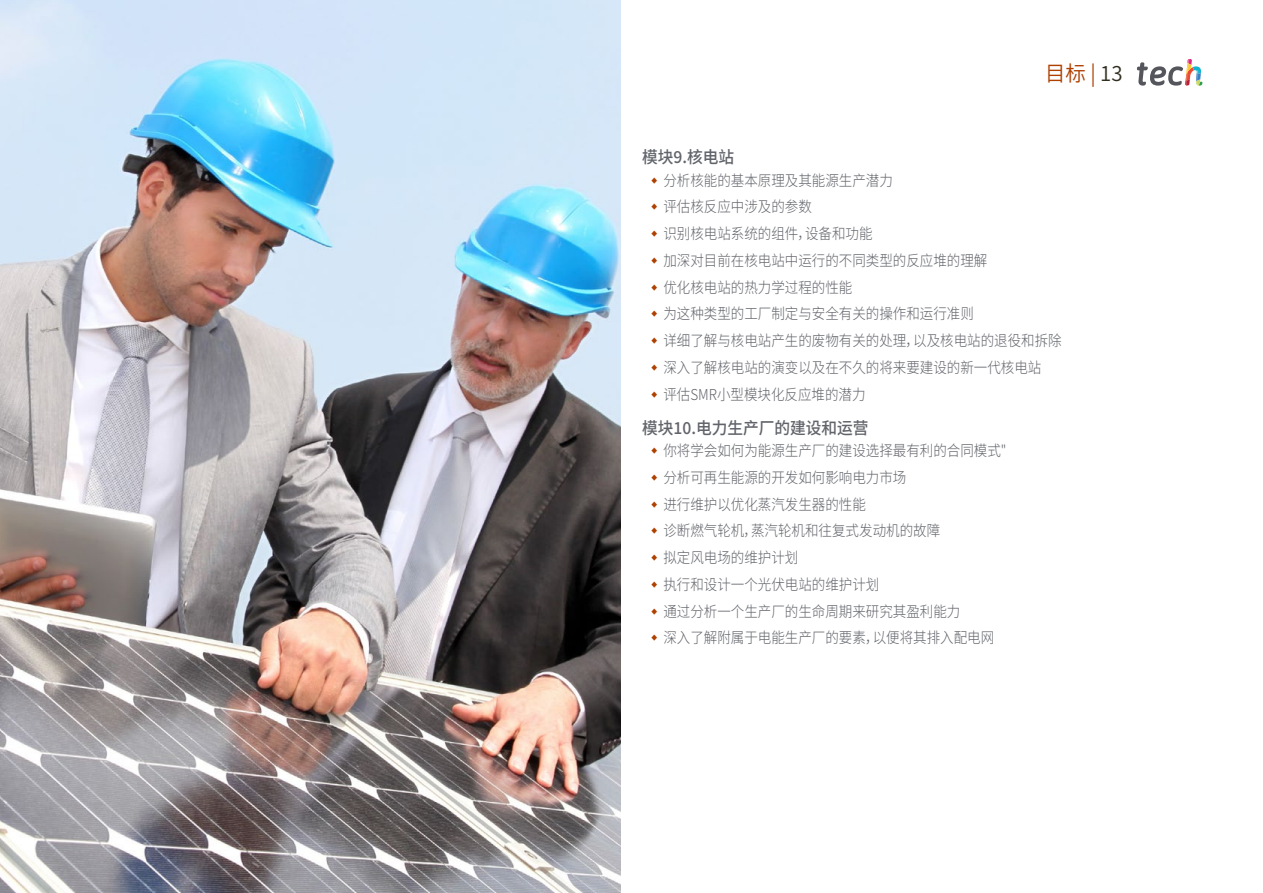
<style>
.page{position:relative;width:1263px;height:893px;background:#fff}
.page>*{position:absolute;margin:0;border:0;box-sizing:border-box;transform-origin:0 0}
.t1{font:21px "Source Han Sans CN";color:#ae4000}
.t2{font:500 16.5px "Source Han Sans CN";color:#61646a;scale:.95 1}
.t3{font:300 15px/26.7px "Source Han Sans CN";color:#61646a;scale:.9 1}
.s1{color:#312e20}
</style>
<div class="page">
<svg style="left:1137px;top:59px;width:65px;height:27px"></svg>
<img style="left:0;top:0;width:621px;height:893px">
<h1 class="t1" style="left:1045px;top:61px;width:79px">目标 | <span class="s1">13</span></h1>
<p class="t2" style="left:642px;top:148px;width:98px">模块9.核电站</p>
<p class="t3" style="left:663px;top:167px;width:444px">分析核能的基本原理及其能源生产潜力<br>评估核反应中涉及的参数<br>识别核电站系统的组件，设备和功能<br>加深对目前在核电站中运行的不同类型的反应堆的理解<br>优化核电站的热力学过程的性能<br>为这种类型的工厂制定与安全有关的操作和运行准则<br>详细了解与核电站产生的废物有关的处理，以及核电站的退役和拆除深入了解核电站的演变以及在不久的将来要建设的新一代核电站<br>评估SMR小型模块化反应堆的潜力</p>
<p class="t2" style="left:642px;top:418px;width:240px">模块10.电力生产厂的建设和运营</p>
<p class="t3" style="left:663px;top:438px;width:383px">你将学会如何为能源生产厂的建设选择最有利的合同模式"分析可再生能源的开发如何影响电力市场<br>进行维护以优化蒸汽发生器的性能<br>诊断燃气轮机，蒸汽轮机和往复式发动机的故障<br>拟定风电场的维护计划<br>执行和设计一个光伏电站的维护计划<br>通过分析一个生产厂的生命周期来研究其盈利能力<br>深入了解附属于电能生产厂的要素，以便将其排入配电网</p>
</div>
